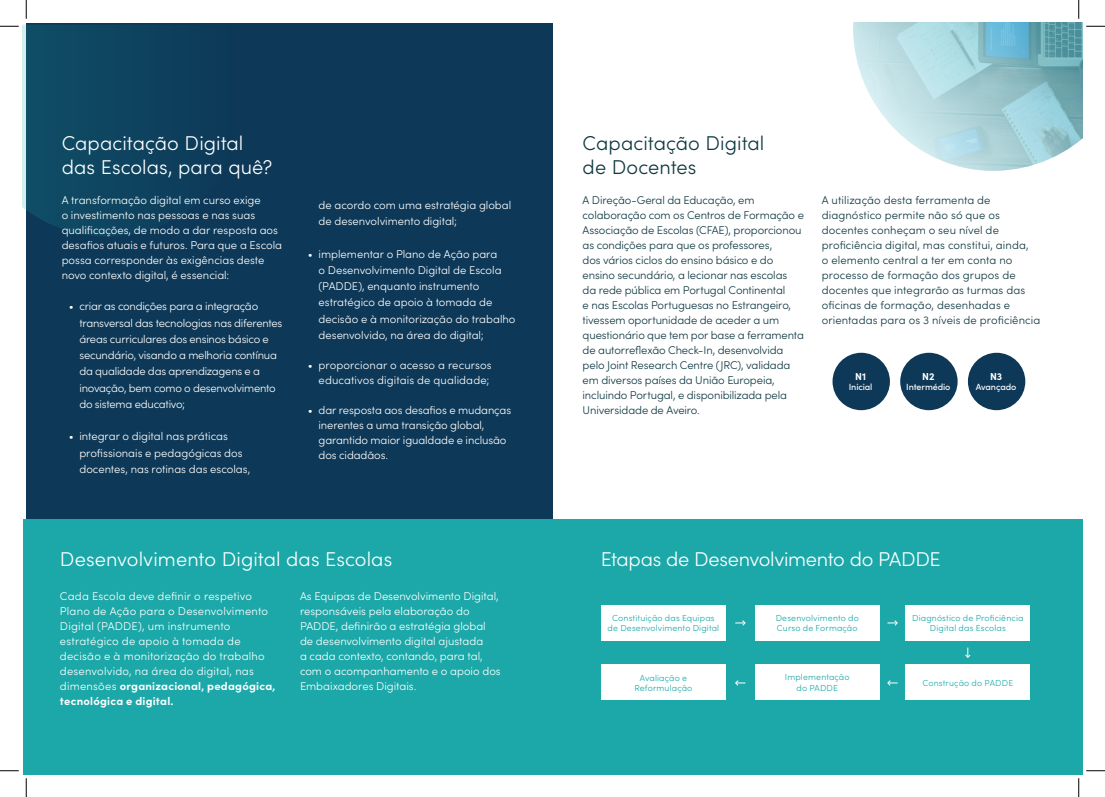
<style>
.page{position:relative;width:1105px;height:797px;background:#fff}
.page>*{position:absolute;margin:0;border:0;box-sizing:border-box;transform-origin:0 0}
.Títulos{font:300 20px "Sofia Pro";color:#fff}
.Títulos-2{font:300 20px "Sofia Pro";color:#0f3842}
.Títulos-3{font:300 11.25px/15px "Sofia Pro";color:#fff}
.Corpo_de_texto{font:300 11.25px/15px "Sofia Pro";letter-spacing:-.01em;color:#0f3842}
.Corpo_de_texto-2{font:300 11.25px/15px "Sofia Pro";letter-spacing:.01em;color:#0f3842}
.Títulos-4{font:300 11.25px/15px "Sofia Pro";letter-spacing:.02em;color:#fff}
.Títulos-5{font:300 11.25px/16.2px "Sofia Pro";letter-spacing:-.02em;color:#fff}
.Corpo_de_texto-3{font:300 11.25px/15px "Sofia Pro";color:#fff}
.Corpo_de_texto-4{font:700 10.12px "Sofia Pro";color:#fff}
.Corpo_de_texto-5{font:500 9px "Sofia Pro";letter-spacing:-.015em;color:#fff}
.t1{font:300 8.75px/10.5px "Sofia Pro";letter-spacing:.02em;color:#1ca8a8;text-align:center}
.t2{font:300 8.75px "Sofia Pro";letter-spacing:.02em;color:#1caea9}
.s1{font-weight:700}
</style>
<div class="page">
<div style="left:26px;top:23px;width:526px;height:751px;background:#0d3857"></div>
<div style="left:23px;top:25px;width:116px;height:211px;background:#0f4862"></div>
<div style="left:23px;top:519px;width:1059px;height:255px;background:#1ca8a8"></div>
<div style="left:601px;top:605px;width:125px;height:36px;background:#fff"></div>
<div style="left:755px;top:605px;width:125px;height:36px;background:#fff"></div>
<div style="left:905px;top:605px;width:125px;height:36px;background:#fff"></div>
<div style="left:601px;top:664px;width:125px;height:36px;background:#fff"></div>
<div style="left:755px;top:664px;width:125px;height:36px;background:#fff"></div>
<div style="left:905px;top:664px;width:125px;height:36px;background:#fff"></div>
<svg style="left:735px;top:620px;width:11px;height:6px"></svg>
<svg style="left:887px;top:620px;width:11px;height:6px"></svg>
<svg style="left:735px;top:680px;width:10px;height:6px"></svg>
<svg style="left:887px;top:680px;width:11px;height:6px"></svg>
<svg style="left:965px;top:647px;width:6px;height:11px"></svg>
<div style="left:832px;top:353px;width:58px;height:57px;background:#0d3857;border-radius:50%"></div>
<div style="left:900px;top:353px;width:58px;height:57px;background:#0d3857;border-radius:50%"></div>
<div style="left:968px;top:353px;width:57px;height:57px;background:#0d3857;border-radius:50%"></div>
<svg style="left:0;top:25px;width:19px;height:2px"></svg>
<svg style="left:0;top:770px;width:19px;height:1px"></svg>
<svg style="left:1086px;top:770px;width:19px;height:1px"></svg>
<svg style="left:25px;top:0;width:2px;height:19px"></svg>
<svg style="left:25px;top:778px;width:2px;height:19px"></svg>
<svg style="left:853px;top:0;width:252px;height:171px"></svg>
<svg style="left:1078px;top:778px;width:1px;height:19px"></svg>
<p class="Títulos" style="left:62px;top:128px;width:183px">Capacitação Digital</p>
<p class="Títulos" style="left:62px;top:152px;width:212px">das Escolas, para quê?</p>
<p class="Corpo_de_texto-3" style="left:62px;top:192px;width:222px">A transformação digital em curso exige<br>o investimento nas pessoas e nas suas qualificações, de modo a dar resposta aos desafios atuais e futuros. Para que a Escola possa corresponder às exigências deste novo contexto digital, é essencial:</p>
<p class="Títulos-5" style="left:79px;top:297px;width:205px;text-indent:-11px">• criar as condições para a integração transversal das tecnologias nas diferentes áreas curriculares dos ensinos básico e secundário, visando a melhoria contínua da qualidade das aprendizagens e a inovação, bem como o desenvolvimento do sistema educativo;</p>
<p class="Títulos-3" style="left:79px;top:427px;width:172px;line-height:16.2px;text-indent:-11px">• integrar o digital nas práticas profissionais e pedagógicas dos docentes, nas rotinas das escolas,</p>
<p class="Títulos-3" style="left:319px;top:196px;width:194px;line-height:16.2px">de acordo com uma estratégia global de desenvolvimento digital;</p>
<p class="Títulos-3" style="left:319px;top:245px;width:198px;line-height:16.2px;text-indent:-11px">• implementar o Plano de Ação para<br>o Desenvolvimento Digital de Escola (PADDE), enquanto instrumento estratégico de apoio à tomada de decisão e à monitorização do trabalho desenvolvido, na área do digital;</p>
<p class="Títulos-3" style="left:308px;top:357px;width:185px;text-align:right">• proporcionar o acesso a recursos educativos digitais de qualidade;</p>
<p class="Títulos-3" style="left:319px;top:402px;width:194px;text-indent:-11px">• dar resposta aos desafios e mudanças inerentes a uma transição global, garantido maior igualdade e inclusão dos cidadãos.</p>
<p class="Títulos" style="left:60px;top:545px;width:334px">Desenvolvimento Digital das Escolas</p>
<p class="Títulos-4" style="left:60px;top:588px;width:217px">Cada Escola deve definir o respetivo Plano de Ação para o Desenvolvimento Digital (PADDE), um instrumento estratégico de apoio à tomada de decisão e à monitorização do trabalho desenvolvido, na área do digital, nas dimensões <span class="s1">organizacional, pedagógica, tecnológica e digital.</span></p>
<p class="Títulos-3" style="left:300px;top:588px;width:202px">As Equipas de Desenvolvimento Digital, responsáveis pela elaboração do PADDE, definirão a estratégia global de desenvolvimento digital ajustada<br>a cada contexto, contando, para tal, com o acompanhamento e o apoio dos Embaixadores Digitais.</p>
<p class="Títulos-2" style="left:583px;top:128px;width:183px">Capacitação Digital</p>
<p class="Títulos-2" style="left:583px;top:152px;width:115px">de Docentes</p>
<p class="Corpo_de_texto" style="left:583px;top:192px;width:223px">A Direção-Geral da Educação, em colaboração com os Centros de Formação e Associação de Escolas (CFAE), proporcionou as condições para que os professores,<br>dos vários ciclos do ensino básico e do ensino secundário, a lecionar nas escolas<br>da rede pública em Portugal Continental<br>e nas Escolas Portuguesas no Estrangeiro, tivessem oportunidade de aceder a um questionário que tem por base a ferramenta de autorreflexão Check-In, desenvolvida pelo Joint Research Centre (JRC), validada em diversos países da União Europeia, incluindo Portugal, e disponibilizada pela Universidade de Aveiro.</p>
<p class="Corpo_de_texto-2" style="left:822px;top:192px;width:220px">A utilização desta ferramenta de diagnóstico permite não só que os docentes conheçam o seu nível de proficiência digital, mas constitui, ainda,<br>o elemento central a ter em conta no processo de formação dos grupos de docentes que integrarão as turmas das oficinas de formação, desenhadas e orientadas para os 3 níveis de proficiência</p>
<p class="Corpo_de_texto-4" style="left:855px;top:368px;width:12px">N1</p>
<p class="Corpo_de_texto-5" style="left:849px;top:380px;width:25px">Inicial</p>
<p class="Corpo_de_texto-4" style="left:922px;top:369px;width:14px">N2</p>
<p class="Corpo_de_texto-5" style="left:906px;top:380px;width:46px">Intermédio</p>
<p class="Corpo_de_texto-4" style="left:990px;top:369px;width:14px">N3</p>
<p class="Corpo_de_texto-5" style="left:976px;top:380px;width:42px">Avançado</p>
<p class="Títulos" style="left:601px;top:545px;width:341px">Etapas de Desenvolvimento do PADDE</p>
<p class="t1" style="left:608px;top:612px;width:113px">Constituição das Equipas de Desenvolvimento Digital</p>
<p class="t1" style="left:776px;top:612px;width:85px;text-align:left">Desenvolvimento do<br>Curso de Formação</p>
<p class="t1" style="left:912px;top:612px;width:113px">Diagnóstico de Proficiência<br>Digital das Escolas</p>
<p class="t1" style="left:634px;top:672px;width:59px">Avaliação e<br>Reformulação</p>
<p class="t1" style="left:785px;top:671px;width:66px">Implementação</p>
<p class="t1" style="left:796px;top:682px;width:43px">do PADDE</p>
<p class="t2" style="left:922px;top:676px;width:92px">Construção do PADDE</p>
</div>
